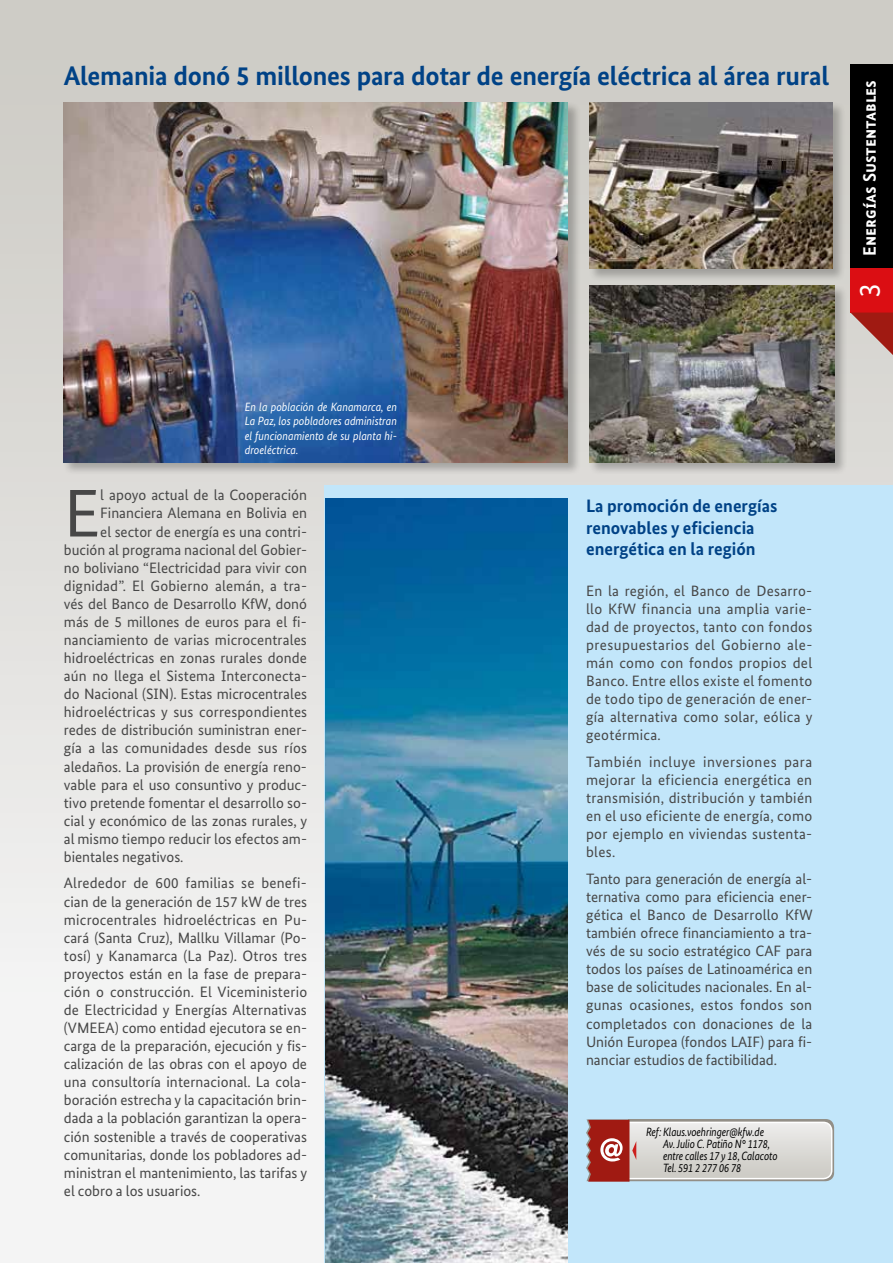
<style>
.page{position:relative;width:893px;height:1263px;background:#fff}
.page>*{position:absolute;margin:0;border:0;box-sizing:border-box;transform-origin:0 0}
.t1{font:67.35px "Bundes Sans";color:#474747}
.t2{font:700 27px "Bundes Sans";letter-spacing:-.01em;color:#004286}
.t3{font:700 18px/21.6px "Bundes Sans";color:#004286}
.t4{font:700 18px "Bundes Sans";color:#fff}
.t5{font:15px/18px "Bundes Sans";color:#474747;text-align:justify}
.t6{font:italic 12px/14.4px "Bundes Sans";color:#fff;text-align:justify;scale:.91 1}
.t7{font:italic 12px/12px "Bundes Sans";letter-spacing:-.01em;color:#000;scale:.86 1}
.s1{font-weight:400;font-size:30px}
</style>
<div class="page">
<div style="left:0;top:0;width:893px;height:1263px;background:linear-gradient(to bottom,#cccac4,#fafafc)"></div>
<div style="left:325px;top:485px;width:568px;height:778px;background:#c2e6fa"></div>
<div style="left:63px;top:101px;width:519px;height:375px;background:#000;opacity:.25"></div>
<img style="left:64px;top:102px;width:504px;height:360px">
<div style="left:588px;top:101px;width:258px;height:181px;background:#000;opacity:.25"></div>
<img style="left:589px;top:102px;width:243px;height:167px">
<img style="left:325px;top:498px;width:242px;height:765px">
<div style="left:588px;top:284px;width:259px;height:192px;background:#000;opacity:.25"></div>
<img style="left:589px;top:285px;width:245px;height:177px">
<svg style="left:586px;top:1119px;width:248px;height:62px;background:#d0bbb7"></svg>
<div style="left:850px;top:64px;width:43px;height:226px;background:#000"></div>
<div style="left:850px;top:269px;width:43px;height:44px;background:#db0e13"></div>
<svg style="left:850px;top:313px;width:43px;height:51px;background:#c18a84"></svg>
<h2 class="t2" style="left:64px;top:60px;width:767px">Alemania donó 5 millones para dotar de energía eléctrica al área rural</h2>
<p class="t4" style="left:859px;top:298px;width:220px;rotate:-90deg"><span class="s1">3</span> Energías Sustentables</p>
<p class="t4" style="left:861px;top:293px;width:196px;rotate:-90deg"><span class="s1">3</span> Estado y Democracia</p>
<p class="t4" style="left:865px;top:298px;width:151px;rotate:-90deg"><span class="s1">3</span> Cooperación</p>
<p class="t6" style="left:245px;top:399px;width:169px">En la población de Kanamarca, en La Paz, los pobladores administran el funcionamiento de su planta hi&shy;droeléctrica.</p>
<h1 class="t1" style="left:64px;top:472px;width:38px">E</h1>
<p class="t5" style="left:100px;top:486px;width:208px">l apoyo actual de la Cooperación</p>
<p class="t5" style="left:100px;top:504px;width:208px">Financiera Alemana en Bolivia en</p>
<p class="t5" style="left:100px;top:522px;width:208px">el sector de energía es una contri-</p>
<p class="t5" style="left:64px;top:540px;width:245px">bución al programa nacional del Gobier-</p>
<p class="t5" style="left:64px;top:558px;width:245px">no boliviano “Electricidad para vivir con</p>
<p class="t5" style="left:64px;top:576px;width:245px">dignidad”. El Gobierno alemán, a tra-</p>
<p class="t5" style="left:64px;top:594px;width:245px">vés del Banco de Desarrollo KfW, donó</p>
<p class="t5" style="left:64px;top:613px;width:244px">más de 5 millones de euros para el fi-</p>
<p class="t5" style="left:64px;top:631px;width:245px">nanciamiento de varias microcentrales</p>
<p class="t5" style="left:64px;top:649px;width:244px">hidroeléctricas en zonas rurales donde</p>
<p class="t5" style="left:64px;top:667px;width:245px">aún no llega el Sistema Interconecta-</p>
<p class="t5" style="left:64px;top:685px;width:245px">do Nacional (SIN). Estas microcentrales</p>
<p class="t5" style="left:64px;top:703px;width:245px">hidroeléctricas y sus correspondientes</p>
<p class="t5" style="left:64px;top:721px;width:245px">redes de distribución suministran ener-</p>
<p class="t5" style="left:64px;top:739px;width:245px">gía a las comunidades desde sus ríos</p>
<p class="t5" style="left:64px;top:757px;width:245px">aledaños. La provisión de energía reno-</p>
<p class="t5" style="left:64px;top:775px;width:245px">vable para el uso consuntivo y produc-</p>
<p class="t5" style="left:64px;top:793px;width:245px">tivo pretende fomentar el desarrollo so-</p>
<p class="t5" style="left:64px;top:811px;width:245px">cial y económico de las zonas rurales, y</p>
<p class="t5" style="left:64px;top:829px;width:245px">al mismo tiempo reducir los efectos am-</p>
<p class="t5" style="left:64px;top:847px;width:121px">bientales negativos.</p>
<p class="t5" style="left:64px;top:874px;width:245px">Alrededor de 600 familias se benefi&shy;cian de la generación de 157 kW de tres microcentrales hidroeléctricas en Pu&shy;cará (Santa Cruz), Mallku Villamar (Po&shy;tosí) y Kanamarca (La Paz). Otros tres proyectos están en la fase de prepara&shy;ción o construcción. El Viceministerio de Electricidad y Energías Alternativas (VMEEA) como entidad ejecutora se en&shy;carga de la preparación, ejecución y fis&shy;calización de las obras con el apoyo de una consultoría internacional. La cola&shy;boración estrecha y la capacitación brin&shy;dada a la población garantizan la opera&shy;ción sostenible a través de cooperativas comunitarias, donde los pobladores ad&shy;ministran el mantenimiento, las tarifas y el cobro a los usuarios.</p>
<p class="t3" style="left:586px;top:495px;width:193px">La promoción de energías renovables y eficiencia energética en la región</p>
<p class="t5" style="left:586px;top:581px;width:228px">En la región, el Banco de Desarro&shy;llo KfW financia una amplia varie&shy;dad de proyectos, tanto con fondos presupuestarios del Gobierno ale&shy;mán como con fondos propios del Banco. Entre ellos existe el fomento de todo tipo de generación de ener&shy;gía alternativa como solar, eólica y geotérmica.</p>
<p class="t5" style="left:586px;top:753px;width:228px">También incluye inversiones para mejorar la eficiencia energética en transmisión, distribución y también en el uso eficiente de energía, como por ejemplo en viviendas sustenta&shy;bles.</p>
<p class="t5" style="left:586px;top:869px;width:228px">Tanto para generación de energía al&shy;ternativa como para eficiencia ener&shy;gética el Banco de Desarrollo KfW también ofrece financiamiento a tra&shy;vés de su socio estratégico CAF para todos los países de Latinoamérica en base de solicitudes nacionales. En al&shy;gunas ocasiones, estos fondos son completados con donaciones de la Unión Europea (fondos LAIF) para fi&shy;nanciar estudios de factibilidad.</p>
<p class="t7" style="left:663px;top:1125px;width:135px;text-indent:-17px">Ref:Klaus.voehringer@kfw.de<br>Av. Julio C. Patiño N° 1178, entre calles 17 y 18, Calacoto<br>Tel. 591 2 277 06 78</p>
</div>
